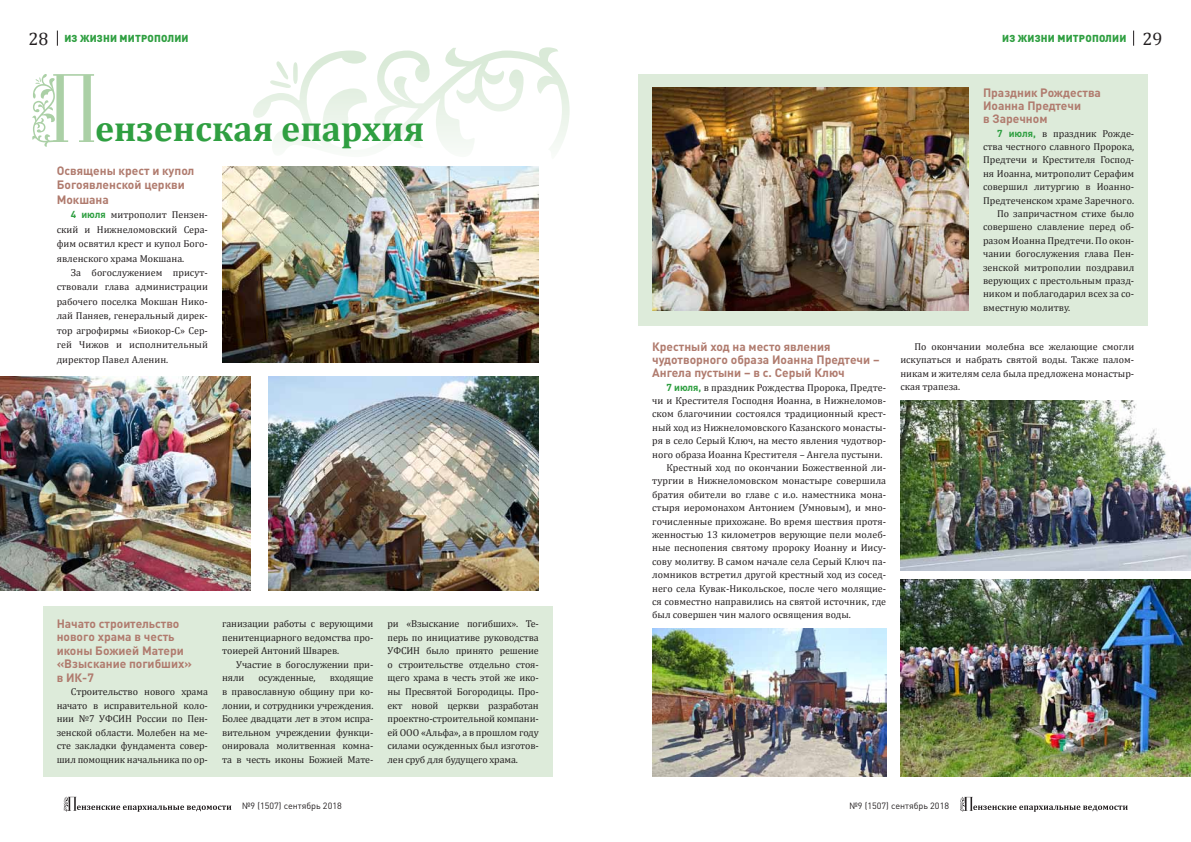
<style>
.page{position:relative;width:1191px;height:842px;background:#fff}
.page>*{position:absolute;margin:0;border:0;box-sizing:border-box;transform-origin:0 0}
.t1{font:700 36px "Cambria";color:#2f9f41}
.t2{font:18px "Cambria";color:#231f20}
.t3{font:700 12px/13.3px "DIN Pro";color:#b07b6e}
.t4{font:10px/13.6px "Cambria";color:#231f20;text-align:justify}
.t5{font:900 10px "DIN Pro";letter-spacing:.02em;color:#2f9f41}
.t6{font:9px "DIN Pro";color:#231f20}
.s1{font-family:"Cambria";font-weight:400;font-size:18px;color:#231f20}
.s2{font-family:"DIN Pro";font-weight:700;color:#2f9f41}
</style>
<div class="page">
<div style="left:638px;top:74px;width:510px;height:252px;background:#ddebda"></div>
<div style="left:43px;top:606px;width:510px;height:171px;background:#ddebda"></div>
<svg style="left:253px;top:47px;width:316px;height:100px"></svg>
<svg style="left:32px;top:74px;width:62px;height:73px"></svg>
<img style="left:652px;top:88px;width:317px;height:223px">
<img style="left:900px;top:400px;width:291px;height:170px">
<img style="left:900px;top:579px;width:291px;height:198px">
<img style="left:652px;top:628px;width:234px;height:149px">
<img style="left:222px;top:167px;width:317px;height:196px">
<img style="left:0;top:377px;width:251px;height:213px">
<img style="left:268px;top:377px;width:271px;height:213px">
<svg style="left:64px;top:797px;width:167px;height:15px"></svg>
<svg style="left:57px;top:31px;width:1px;height:15px"></svg>
<svg style="left:960px;top:797px;width:167px;height:15px"></svg>
<svg style="left:1133px;top:31px;width:1px;height:15px"></svg>
<h2 class="t2" style="left:28px;top:28px;width:21px">28</h2>
<p class="t5" style="left:64px;top:29px;width:126px">Из жизни митрополии</p>
<p class="t5" style="left:1002px;top:29px;width:162px">Из жизни митрополии <span class="s1">29</span></p>
<h1 class="t1" style="left:95px;top:104px;width:331px">ензенская епархия</h1>
<p class="t3" style="left:57px;top:162px;width:139px;line-height:14.3px">Освящены крест и купол<br>Богоявленской церкви<br>Мокшана</p>
<p class="t4" style="left:57px;top:208px;width:153px;line-height:14.4px;text-indent:14px"><span class="s2">4 июля</span> митрополит Пензен&shy;ский и Нижнеломовский Сера&shy;фим освятил крест и купол Бого&shy;явленского храма Мокшана.</p>
<p class="t4" style="left:57px;top:265px;width:153px;line-height:14.4px;text-indent:14px">За богослужением присут&shy;ствовали глава администрации рабочего поселка Мокшан Нико&shy;лай Паняев, генеральный дирек&shy;тор агрофирмы «Биокор-С» Сер&shy;гей Чижов и исполнительный директор Павел Аленин.</p>
<p class="t3" style="left:57px;top:615px;width:137px">Начато строительство нового храма в честь иконы Божией Матери «Взыскание погибших» в ИК-7</p>
<p class="t4" style="left:57px;top:685px;width:153px;text-indent:14px">Строительство нового храма начато в исправительной коло&shy;нии №7 УФСИН России по Пен&shy;зенской области. Молебен на ме&shy;сте закладки фундамента совер&shy;шил помощник начальника по ор-</p>
<p class="t4" style="left:222px;top:617px;width:153px">ганизации работы с верующими пенитенциарного ведомства про&shy;тоиерей Антоний Шварев.</p>
<p class="t4" style="left:222px;top:657px;width:153px;text-indent:14px">Участие в богослужении при&shy;няли</p>
<p class="t4" style="left:222px;top:671px;width:153px;text-indent:108px">входящие в православную общину при ко&shy;лонии, и сотрудники учреждения.<br>Более двадцати лет в этом испра&shy;вительном учреждении функци&shy;онировала молитвенная комна&shy;та в честь иконы Божией Мате-</p>
<p class="t4" style="left:258px;top:671px;width:59px">осужденные,</p>
<p class="t4" style="left:387px;top:617px;width:153px">ри «Взыскание погибших». Те&shy;перь по инициативе руководства УФСИН было принято решение о строительстве отдельно стоя&shy;щего храма в честь этой же ико&shy;ны Пресвятой Богородицы. Про&shy;ект новой церкви разработан проектно-строительной компани&shy;ей ООО «Альфа», а в прошлом году силами осужденных был изготов&shy;лен сруб для будущего храма.</p>
<p class="t6" style="left:242px;top:799px;width:101px">№9 (1507) сентябрь 2018</p>
<p class="t3" style="left:652px;top:338px;width:229px">Крестный ход на место явления чудотворного образа Иоанна Предтечи –<br>Ангела пустыни – в с. Серый Ключ</p>
<p class="t4" style="left:666px;top:380px;width:221px"><span class="s2">7 июля,</span> в праздник Рождества Пророка, Предте-</p>
<p class="t4" style="left:652px;top:394px;width:235px">чи и Крестителя Господня Иоанна, в Нижнеломов-</p>
<p class="t4" style="left:652px;top:407px;width:235px">ском благочинии состоялся традиционный крест-</p>
<p class="t4" style="left:652px;top:420px;width:235px">ный ход из Нижнеломовского Казанского монасты-</p>
<p class="t4" style="left:652px;top:434px;width:235px">ря в село Серый Ключ, на место явления чудотвор-</p>
<p class="t4" style="left:652px;top:447px;width:232px">ного образа Иоанна Крестителя – Ангела пустыни.</p>
<p class="t4" style="left:666px;top:461px;width:221px">Крестный ход по окончании Божественной ли-</p>
<p class="t4" style="left:652px;top:474px;width:235px">тургии в Нижнеломовском монастыре совершила</p>
<p class="t4" style="left:652px;top:487px;width:235px">братия обители во главе с и.о. наместника мона-</p>
<p class="t4" style="left:652px;top:501px;width:235px">стыря иеромонахом Антонием (Умновым), и мно-</p>
<p class="t4" style="left:652px;top:514px;width:235px">гочисленные прихожане. Во время шествия протя-</p>
<p class="t4" style="left:652px;top:528px;width:235px">женностью 13 километров верующие пели молеб-</p>
<p class="t4" style="left:652px;top:541px;width:235px">ные песнопения святому пророку Иоанну и Иису-</p>
<p class="t4" style="left:652px;top:554px;width:235px">сову молитву. В самом начале села Серый Ключ па-</p>
<p class="t4" style="left:652px;top:568px;width:235px">ломников встретил другой крестный ход из сосед-</p>
<p class="t4" style="left:652px;top:581px;width:235px">него села Кувак-Никольское, после чего молящие-</p>
<p class="t4" style="left:652px;top:595px;width:235px">ся совместно направились на святой источник, где</p>
<p class="t4" style="left:652px;top:608px;width:200px">был совершен чин малого освящения воды.</p>
<p class="t3" style="left:983px;top:84px;width:119px">Праздник Рождества<br>Иоанна Предтечи<br>в Заречном</p>
<p class="t4" style="left:997px;top:126px;width:139px"><span class="s2">7 июля,</span> в праздник Рожде-</p>
<p class="t4" style="left:983px;top:140px;width:153px">ства честного славного Пророка,</p>
<p class="t4" style="left:983px;top:153px;width:153px">Предтечи и Крестителя Господ-</p>
<p class="t4" style="left:983px;top:166px;width:153px">ня Иоанна, митрополит Серафим</p>
<p class="t4" style="left:983px;top:180px;width:153px">совершил литургию в Иоанно-</p>
<p class="t4" style="left:983px;top:193px;width:152px">Предтеченском храме Заречного.</p>
<p class="t4" style="left:997px;top:207px;width:139px">По запричастном стихе было</p>
<p class="t4" style="left:983px;top:220px;width:153px">совершено славление перед об-</p>
<p class="t4" style="left:983px;top:233px;width:153px">разом Иоанна Предтечи. По окон-</p>
<p class="t4" style="left:983px;top:247px;width:153px">чании богослужения глава Пен-</p>
<p class="t4" style="left:983px;top:260px;width:153px">зенской митрополии поздравил</p>
<p class="t4" style="left:983px;top:274px;width:153px">верующих с престольным празд-</p>
<p class="t4" style="left:983px;top:287px;width:153px">ником и поблагодарил всех за со-</p>
<p class="t4" style="left:983px;top:300px;width:89px">вместную молитву.</p>
<p class="t4" style="left:900px;top:340px;width:235px;text-indent:14px">По окончании молебна все желающие смогли искупаться и набрать святой воды. Также палом&shy;никам и жителям села была предложена монастыр&shy;ская трапеза.</p>
<p class="t6" style="left:849px;top:799px;width:101px">№9 (1507) сентябрь 2018</p>
</div>
